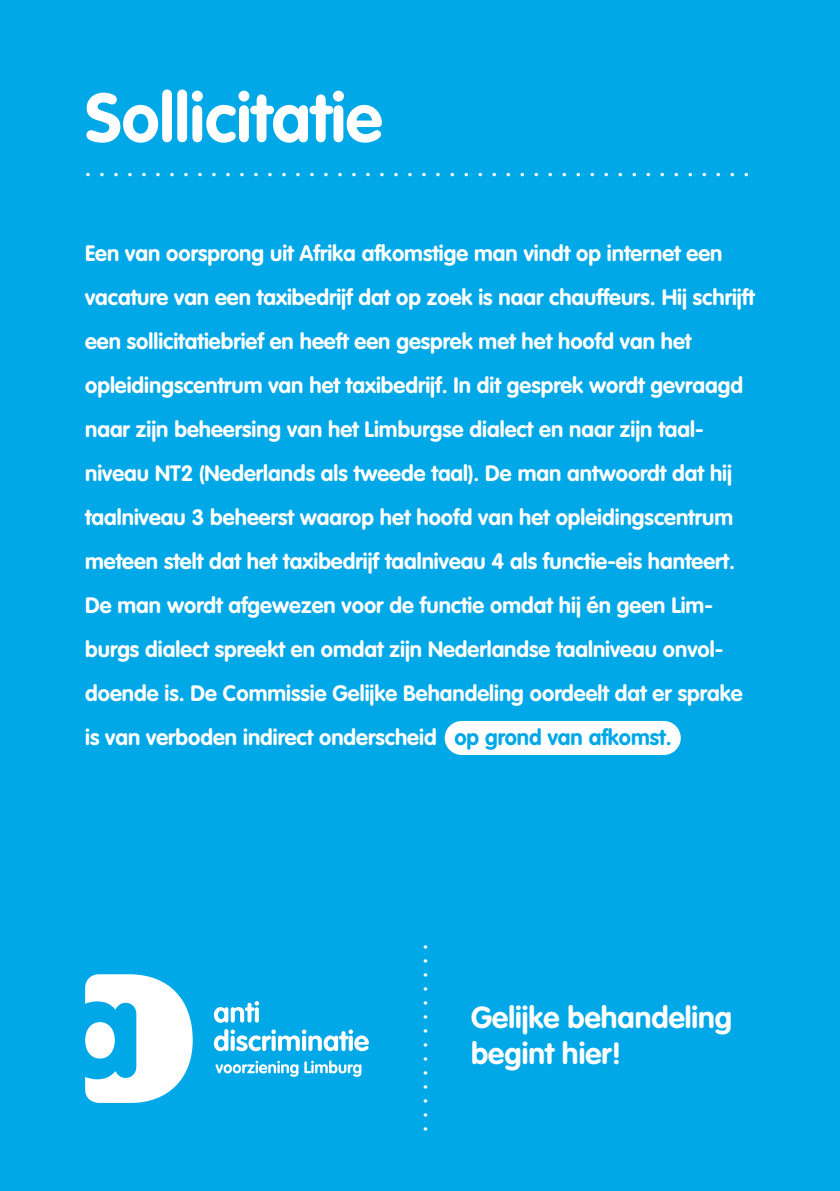
<style>
.page{position:relative;width:840px;height:1191px;background:#fff}
.page>*{position:absolute;margin:0;border:0;box-sizing:border-box;transform-origin:0 0}
.t1{font:700 68px "VAG Rounded";color:#fff}
.t2{font:700 30px/36px "VAG Rounded";color:#fff}
.t3{font:700 22px/44px "VAG Rounded";color:#fff}
.s1{color:#00a8e7}
</style>
<div class="page">
<div style="left:0;top:0;width:839px;height:1191px;background:#00a8e7"></div>
<div style="left:444px;top:721px;width:236px;height:34px;background:#fff;border-radius:17px"></div>
<svg style="left:214px;top:1001px;width:45px;height:21px"></svg>
<svg style="left:255px;top:1007px;width:4px;height:15px"></svg>
<svg style="left:214px;top:1029px;width:155px;height:22px"></svg>
<svg style="left:215px;top:1060px;width:83px;height:16px"></svg>
<svg style="left:304px;top:1060px;width:57px;height:16px"></svg>
<svg style="left:85px;top:974px;width:108px;height:129px"></svg>
<div style="left:85px;top:1022px;width:30px;height:36px;background:#fff;border-radius:50%"></div>
<h1 class="t1" style="left:85px;top:78px;width:299px">Sollicitatie</h1>
<p class="t3" style="left:85px;top:147px;width:665px">. . . . . . . . . . . . . . . . . . . . . . . . . . . . . . . . . . . . . . . . . . . . . . . .</p>
<p class="t3" style="left:85px;top:232px;width:670px">Een van oorsprong uit Afrika afkomstige man vindt op internet een vacature van een taxibedrijf dat op zoek is naar chauffeurs. Hij schrijft een sollicitatiebrief en heeft een gesprek met het hoofd van het opleidingscentrum van het taxibedrijf. In dit gesprek wordt gevraagd naar zijn beheersing van het Limburgse dialect en naar zijn taal&shy;niveau NT2 (Nederlands als tweede taal). De man antwoordt dat hij taalniveau 3 beheerst waarop het hoofd van het opleidingscentrum meteen stelt dat het taxibedrijf taalniveau 4 als functie-eis hanteert.<br>De man wordt afgewezen voor de functie omdat hij én geen Lim&shy;burgs dialect spreekt en omdat zijn Nederlandse taalniveau onvol&shy;doende is. De Commissie Gelijke Behandeling oordeelt dat er sprake is van verboden indirect onderscheid <span class="s1">op grond van afkomst.</span></p>
<p class="t3" style="left:453px;top:943px;width:189px;rotate:90deg">. . . . . . . . . . . . . .</p>
<h2 class="t2" style="left:471px;top:1000px;width:262px">Gelijke behandeling begint hier!</h2>
</div>
